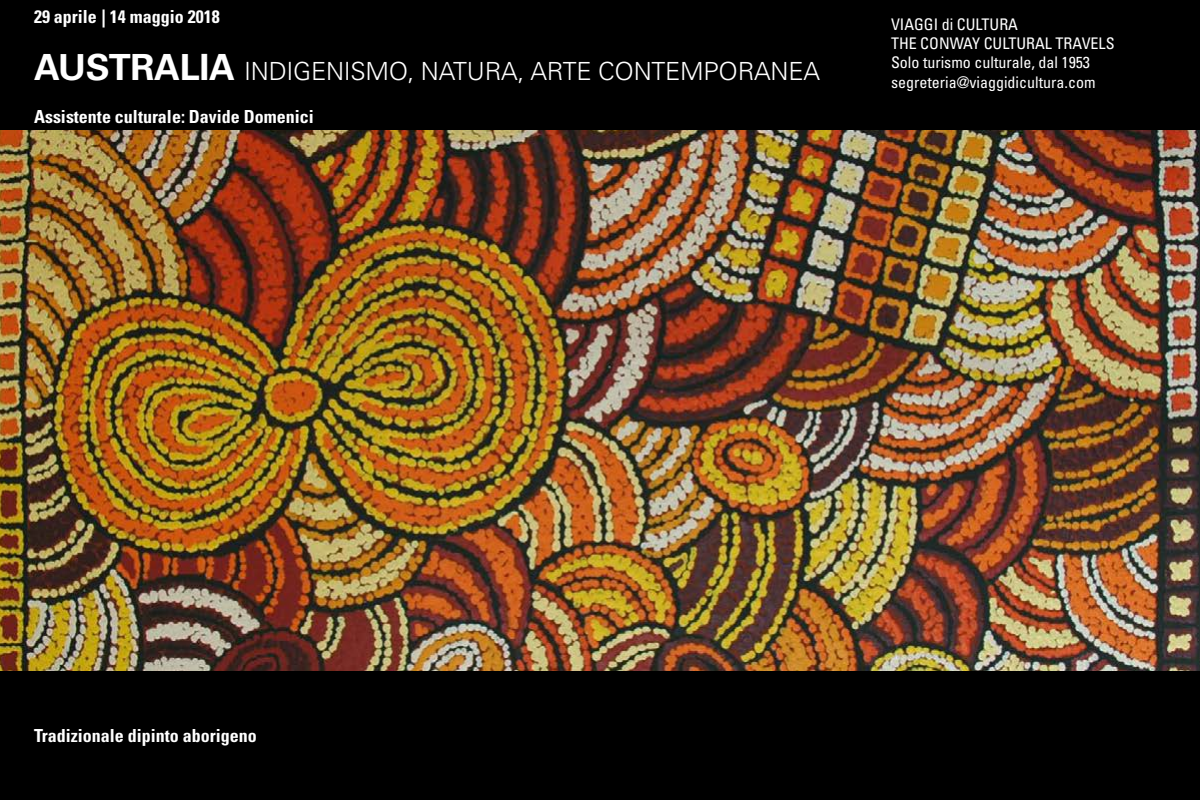
<style>
.page{position:relative;width:1200px;height:800px;background:#000}
.page>*{position:absolute;margin:0;border:0;box-sizing:border-box;transform-origin:0 0}
.t1{font:300 25px "Univers LT Std";letter-spacing:-.01em;color:#fff}
.t2{font:700 condensed 18px "Univers LT Std";color:#fff}
.t3{font:condensed 16px/19.2px "Univers LT Std";color:#fff}
.s1{font-weight:700;font-size:36px}
</style>
<div class="page">
<img style="left:0;top:130px;width:1200px;height:540px">
<p class="t2" style="left:34px;top:5px;width:187px">29 aprile | 14 maggio 2018</p>
<h1 class="t1" style="left:34px;top:56px;width:788px"><span class="s1">AUSTRALIA</span> INDIGENISMO, NATURA, ARTE CONTEMPORANEA</h1>
<p class="t2" style="left:34px;top:106px;width:281px">Assistente culturale: Davide Domenici</p>
<p class="t3" style="left:891px;top:15px;width:225px">VIAGGI di CULTURA<br>THE CONWAY CULTURAL TRAVELS<br>Solo turismo culturale, dal 1953 segreteria@viaggidicultura.com</p>
<p class="t2" style="left:34px;top:724px;width:224px">Tradizionale dipinto aborigeno</p>
</div>
